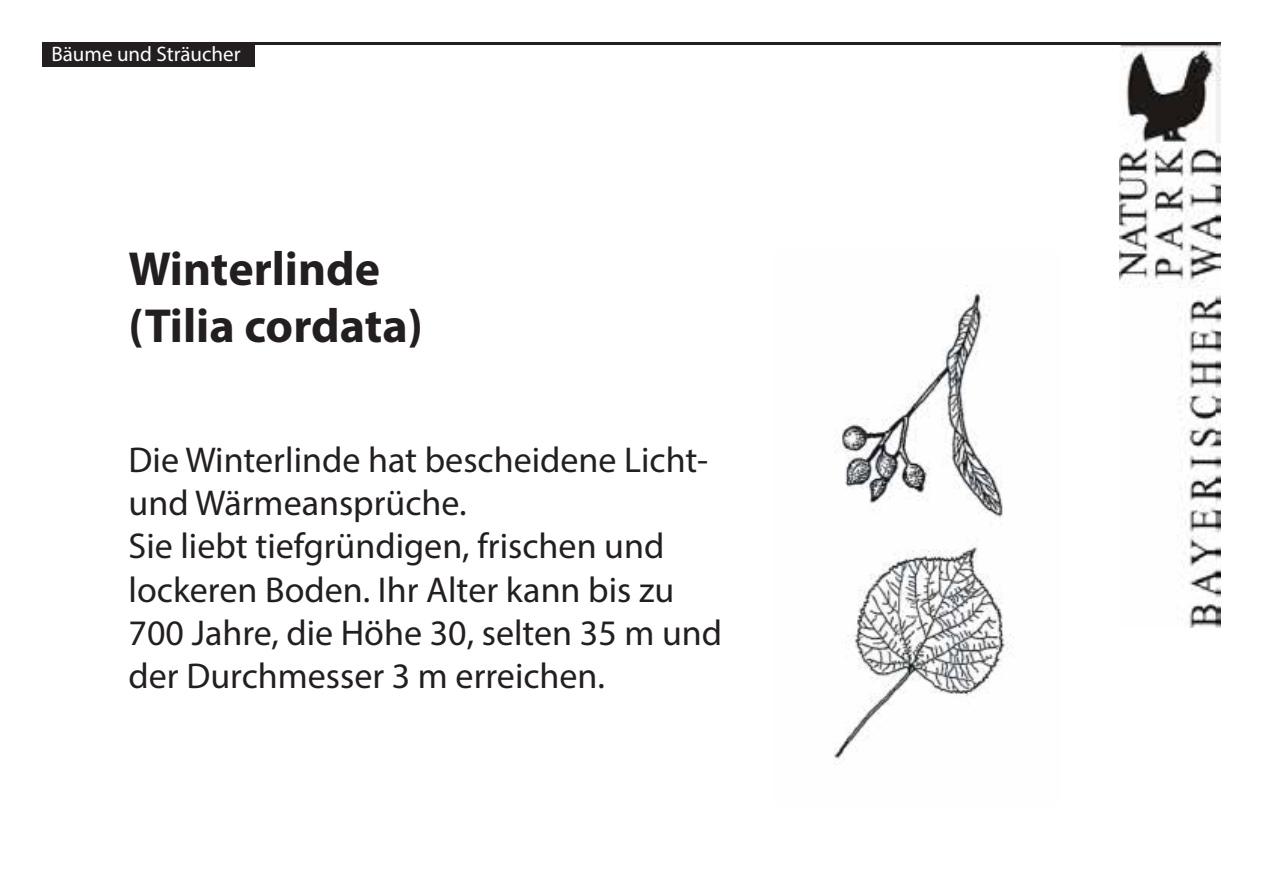
<style>
.page{position:relative;width:1263px;height:893px;background:#fff}
.page>*{position:absolute;margin:0;border:0;box-sizing:border-box;transform-origin:0 0}
.t1{font:700 48px/57.6px "Myriad Pro";color:#231f20}
.t2{font:36px/43.2px "Myriad Pro";color:#231f20}
.t3{font:21px "Myriad Pro";color:#fff}
</style>
<div class="page">
<img style="left:1120px;top:43px;width:100px;height:584px">
<div style="left:43px;top:45px;width:212px;height:22px;background:#231f20"></div>
<hr style="left:43px;top:43px;width:1175px;height:2px;background:#231f20">
<img style="left:833px;top:285px;width:181px;height:479px">
<p class="t3" style="left:51px;top:41px;width:191px">Bäume und Sträucher</p>
<h1 class="t1" style="left:129px;top:238px;width:296px">Winterlinde (Tilia cordata)</h1>
<p class="t2" style="left:129px;top:438px;width:595px">Die Winterlinde hat bescheidene Licht&shy;und Wärmeansprüche.<br>Sie liebt tiefgründigen, frischen und lockeren Boden. Ihr Alter kann bis zu 700 Jahre, die Höhe 30, selten 35 m und der Durchmesser 3 m erreichen.</p>
</div>
